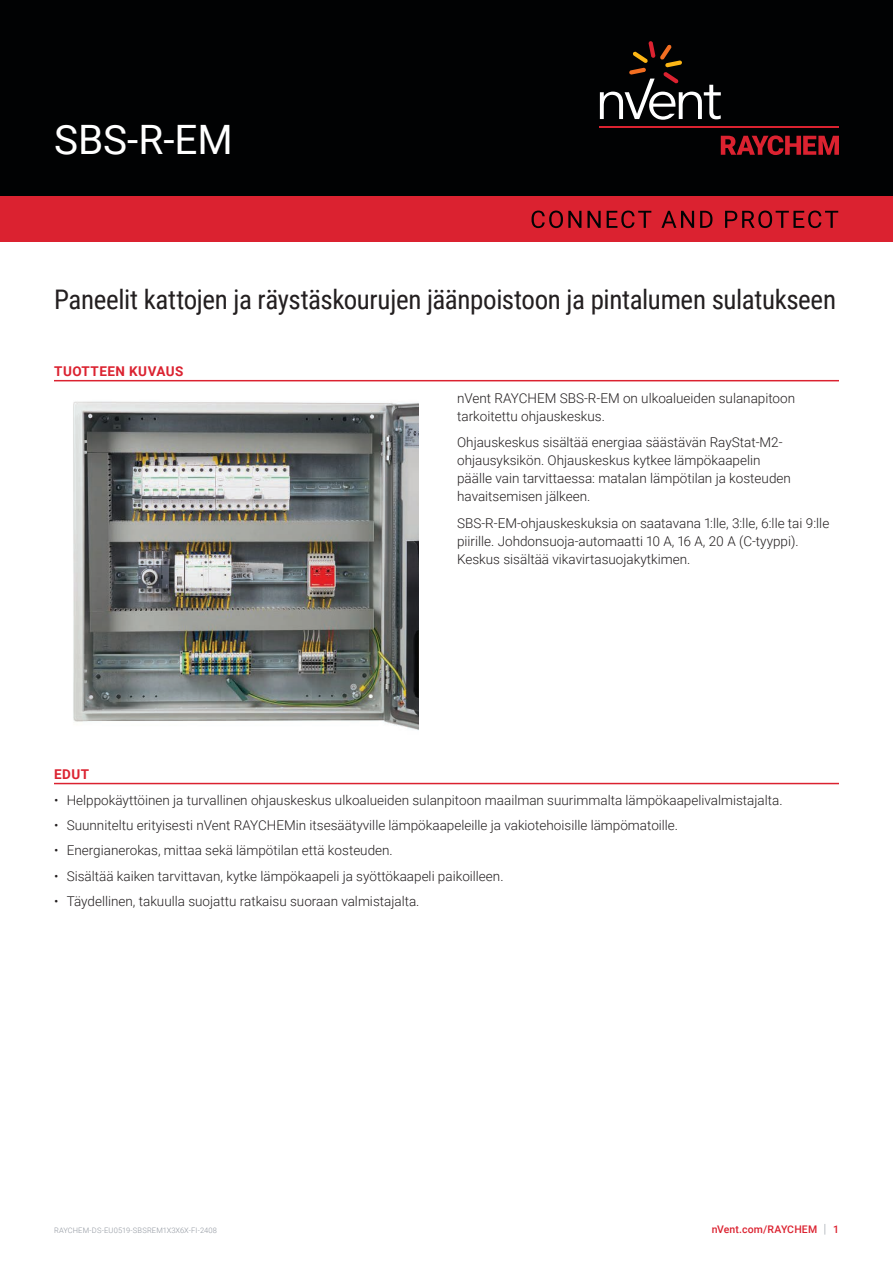
<style>
.page{position:relative;width:893px;height:1263px;background:#fff}
.page>*{position:absolute;margin:0;border:0;box-sizing:border-box;transform-origin:0 0}
.t1{font:40.5px "Roboto";color:#fff}
.Product_Description{font:27px "Roboto Condensed";letter-spacing:-.015em;color:#231f20}
.Text_-_nVent_Data_Sheet{font:300 13.5px/18px "Roboto";color:#231f20}
.Subhead_-_nVent_Data_Sheet{font:700 13.5px "Roboto";letter-spacing:.035em;color:#db2230}
.t2{font:500 10.5px "Roboto";letter-spacing:.015em;color:#db2230}
.t3{font:300 7.5px "Roboto";letter-spacing:.015em;color:#8f959e}
.s1{font-weight:300;font-size:12.6px;color:#8f959e}
</style>
<div class="page">
<div style="left:0;top:0;width:893px;height:196px;background:#010203"></div>
<div style="left:0;top:196px;width:893px;height:45px;background:#db2230"></div>
<svg style="left:532px;top:211px;width:306px;height:17px"></svg>
<svg style="left:721px;top:135px;width:118px;height:20px"></svg>
<hr style="left:600px;top:127px;width:239px;height:1px;background:#db2230">
<svg style="left:600px;top:41px;width:121px;height:79px"></svg>
<hr style="left:54px;top:380px;width:785px;height:1px;background:#db2230">
<hr style="left:54px;top:783px;width:785px;height:1px;background:#db2230">
<img style="left:73px;top:401px;width:345px;height:329px">
<p class="t1" style="left:54px;top:111px;width:180px">SBS-R-EM</p>
<p class="Product_Description" style="left:54px;top:281px;width:784px">Paneelit kattojen ja räystäskourujen jäänpoistoon ja pintalumen sulatukseen</p>
<p class="Subhead_-_nVent_Data_Sheet" style="left:54px;top:361px;width:131px">TUOTTEEN KUVAUS</p>
<p class="Text_-_nVent_Data_Sheet" style="left:457px;top:388px;width:340px">nVent RAYCHEM SBS-R-EM on ulkoalueiden sulanapitoon tarkoitettu ohjauskeskus.</p>
<p class="Text_-_nVent_Data_Sheet" style="left:457px;top:433px;width:335px">Ohjauskeskus sisältää energiaa säästävän RayStat-M2- ohjausyksikön. Ohjauskeskus kytkee lämpökaapelin päälle vain tarvittaessa: matalan lämpötilan ja kosteuden havaitsemisen jälkeen.</p>
<p class="Text_-_nVent_Data_Sheet" style="left:457px;top:513px;width:374px">SBS-R-EM-ohjauskeskuksia on saatavana 1:lle, 3:lle, 6:lle tai 9:lle piirille. Johdonsuoja-automaatti 10 A, 16 A, 20 A (C-tyyppi).<br>Keskus sisältää vikavirtasuojakytkimen.</p>
<p class="Subhead_-_nVent_Data_Sheet" style="left:54px;top:764px;width:37px">EDUT</p>
<p class="Text_-_nVent_Data_Sheet" style="left:54px;top:791px;width:730px">• Helppokäyttöinen ja turvallinen ohjauskeskus ulkoalueiden sulanpitoon maailman suurimmalta lämpökaapelivalmistajalta.</p>
<p class="Text_-_nVent_Data_Sheet" style="left:54px;top:816px;width:626px">• Suunniteltu erityisesti nVent RAYCHEMin itsesäätyville lämpökaapeleille ja vakiotehoisille lämpömatoille.</p>
<p class="Text_-_nVent_Data_Sheet" style="left:54px;top:841px;width:340px">• Energianerokas, mittaa sekä lämpötilan että kosteuden.</p>
<p class="Text_-_nVent_Data_Sheet" style="left:54px;top:866px;width:451px">• Sisältää kaiken tarvittavan, kytke lämpökaapeli ja syöttökaapeli paikoilleen.</p>
<p class="Text_-_nVent_Data_Sheet" style="left:54px;top:891px;width:367px">• Täydellinen, takuulla suojattu ratkaisu suoraan valmistajalta.</p>
<p class="t3" style="left:54px;top:1225px;width:165px">RAYCHEM-DS-EU0519-SBSREM1X3X6X-FI-2408</p>
<p class="t2" style="left:712px;top:1222px;width:129px">nVent.com/RAYCHEM <span class="s1">|</span> 1</p>
</div>
